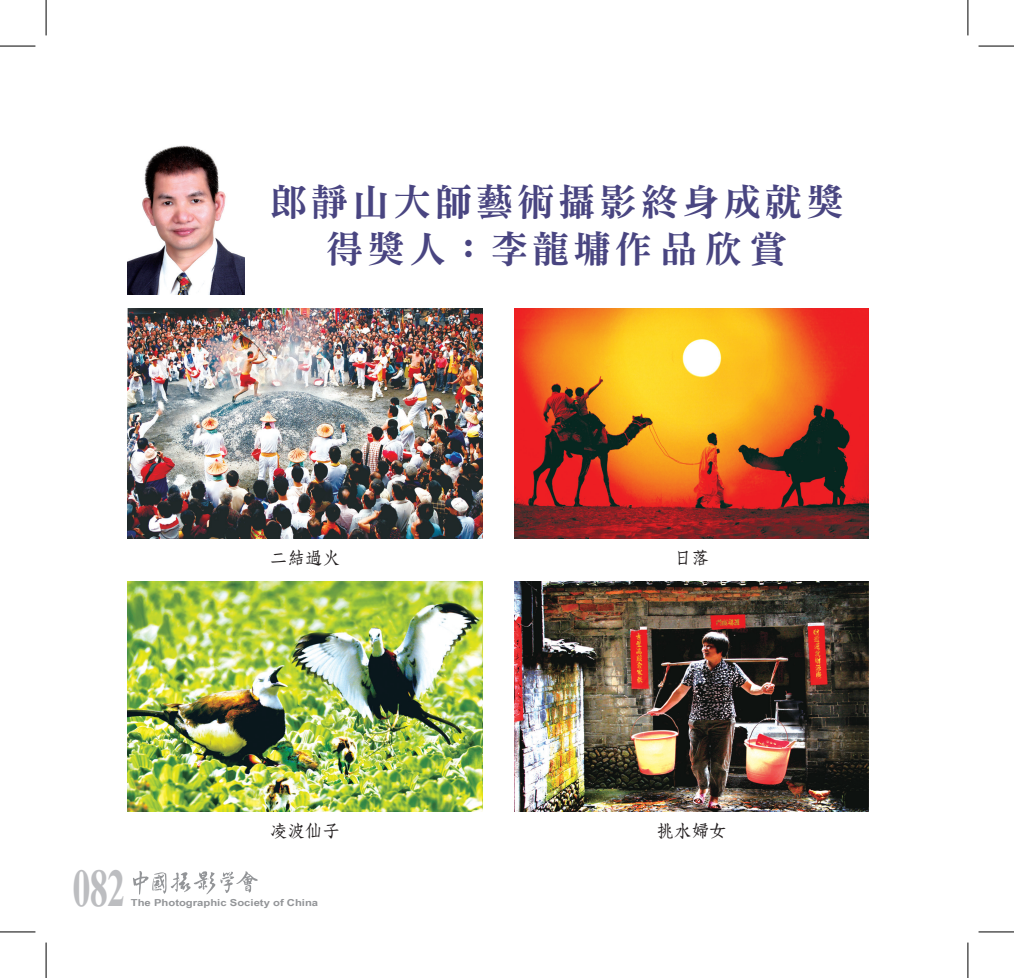
<style>
.page{position:relative;width:1014px;height:978px;background:#fff}
.page>*{position:absolute;margin:0;border:0;box-sizing:border-box;transform-origin:0 0}
.t1{font:700 52.62px "Times New Roman";color:#bcbdc0;scale:.69 1}
.t2{font:37.5px "DFN Ming W9 WINP BF";letter-spacing:.1em;color:#494581}
.相片說明文{font:17.5px "DF Fang Song W6 WIN BF";color:#231f20}
.t3{font:700 9.62px "Arial Narrow";color:#939598;scale:1.43 1}
</style>
<div class="page">
<svg style="left:133px;top:871px;width:125px;height:24px"></svg>
<img style="left:128px;top:581px;width:354px;height:230px">
<img style="left:128px;top:308px;width:354px;height:231px">
<img style="left:514px;top:581px;width:354px;height:230px">
<img style="left:514px;top:308px;width:354px;height:231px">
<img style="left:128px;top:145px;width:116px;height:149px">
<hr style="left:0;top:46px;width:35px;height:1px;background:#000">
<hr style="left:978px;top:46px;width:35px;height:1px;background:#000">
<hr style="left:0;top:932px;width:35px;height:1px;background:#000">
<hr style="left:978px;top:932px;width:35px;height:1px;background:#000">
<hr style="left:46px;top:0;width:1px;height:35px;background:#000">
<hr style="left:46px;top:943px;width:1px;height:35px;background:#000">
<hr style="left:967px;top:0;width:1px;height:35px;background:#000">
<hr style="left:967px;top:943px;width:1px;height:35px;background:#000">
<p class="t2" style="left:269px;top:182px;width:575px">郎靜山大師藝術攝影終身成就獎</p>
<p class="t2" style="left:326px;top:230px;width:463px">得獎人：李龍墉作品欣賞</p>
<p class="相片說明文" style="left:270px;top:549px;width:71px">二結過火</p>
<p class="相片說明文" style="left:270px;top:822px;width:71px">凌波仙子</p>
<h1 class="t1" style="left:72px;top:852px;width:78px">082</h1>
<p class="t3" style="left:131px;top:896px;width:133px">The Photographic Society of China</p>
<p class="相片說明文" style="left:673px;top:549px;width:36px">日落</p>
<p class="相片說明文" style="left:656px;top:822px;width:71px">挑水婦女</p>
</div>
